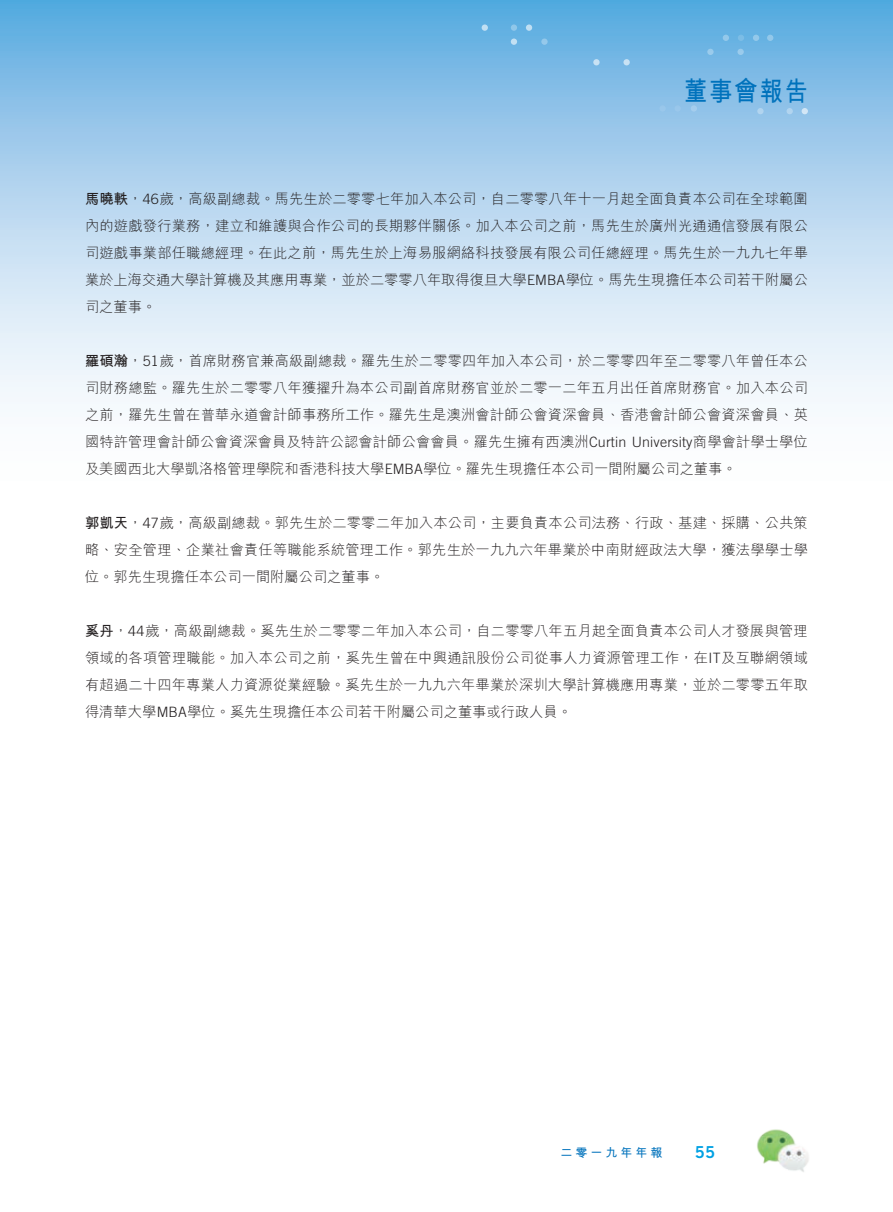
<style>
.page{position:relative;width:893px;height:1212px;background:#fff}
.page>*{position:absolute;margin:0;border:0;box-sizing:border-box;transform-origin:0 0}
.t1{font:700 27px "M Hei HK";letter-spacing:.095em;color:#0072bc;scale:.85 1}
.t2{font:16.5px "Trade Gothic LT Std Bd 2";color:#00a1e3}
.t3{font:300 14.25px/27px "M Hei HK";color:#231f20;text-align:justify}
.t4{font:700 12px "M Hei HK";letter-spacing:.25em;color:#0072bc}
.s1{font-weight:700}
.s2{font-family:"Trade Gothic LT Std"}
</style>
<div class="page">
<svg style="left:0;top:0;width:893px;height:404px;background:#b1d5ef"></svg>
<div style="left:593px;top:59px;width:7px;height:6px;background:#c8e2f4;border-radius:50%"></div>
<div style="left:623px;top:59px;width:7px;height:6px;background:#c8e2f4;border-radius:50%"></div>
<svg style="left:753px;top:35px;width:6px;height:6px"></svg>
<svg style="left:767px;top:35px;width:6px;height:6px"></svg>
<svg style="left:738px;top:35px;width:6px;height:6px"></svg>
<svg style="left:723px;top:35px;width:6px;height:6px"></svg>
<div style="left:737px;top:49px;width:7px;height:6px;background:#9acbec;border-radius:50%"></div>
<div style="left:707px;top:49px;width:7px;height:6px;background:#9acbec;border-radius:50%"></div>
<svg style="left:511px;top:39px;width:6px;height:6px"></svg>
<div style="left:482px;top:24px;width:6px;height:7px;background:#bfdff3;border-radius:50%"></div>
<div style="left:511px;top:24px;width:6px;height:7px;background:#90c7e9;border-radius:50%"></div>
<div style="left:526px;top:24px;width:6px;height:7px;background:#bfdff3;border-radius:50%"></div>
<div style="left:541px;top:39px;width:7px;height:6px;background:#95c9eb;border-radius:50%"></div>
<div style="left:757px;top:108px;width:7px;height:6px;background:#b1d4ef;border-radius:50%"></div>
<div style="left:786px;top:108px;width:7px;height:6px;background:#b1d4ef;border-radius:50%"></div>
<svg style="left:802px;top:108px;width:6px;height:6px"></svg>
<div style="left:691px;top:105px;width:6px;height:7px;background:#a4cded;border-radius:50%"></div>
<div style="left:659px;top:105px;width:7px;height:7px;background:#99c7eb;border-radius:50%"></div>
<div style="left:674px;top:105px;width:7px;height:7px;background:#99c7eb;border-radius:50%"></div>
<img style="left:757px;top:1129px;width:52px;height:43px">
<h1 class="t1" style="left:684px;top:71px;width:147px">董事會報告</h1>
<p class="t3" style="left:85px;top:185px;width:724px"><span class="s1">馬曉軼</span>，<span class="s2">46</span>歲，高級副總裁。馬先生於二零零七年加入本公司，自二零零八年十一月起全面負責本公司在全球範圍內的遊戲發行業務，建立和維護與合作公司的長期夥伴關係。加入本公司之前，馬先生於廣州光通通信發展有限公司遊戲事業部任職總經理。在此之前，馬先生於上海易服網絡科技發展有限公司任總經理。馬先生於一九九七年畢業於上海交通大學計算機及其應用專業，並於二零零八年取得復旦大學<span class="s2">EMBA</span>學位。馬先生現擔任本公司若干附屬公司之董事。</p>
<p class="t3" style="left:85px;top:347px;width:724px"><span class="s1">羅碩瀚</span>，<span class="s2">51</span>歲，首席財務官兼高級副總裁。羅先生於二零零四年加入本公司，於二零零四年至二零零八年曾任本公司財務總監。羅先生於二零零八年獲擢升為本公司副首席財務官並於二零一二年五月出任首席財務官。加入本公司之前，羅先生曾在普華永道會計師事務所工作。羅先生是澳洲會計師公會資深會員、香港會計師公會資深會員、英國特許管理會計師公會資深會員及特許公認會計師公會會員。羅先生擁有西澳洲<span class="s2">Curtin University</span>商學會計學士學位及美國西北大學凱洛格管理學院和香港科技大學<span class="s2">EMBA</span>學位。羅先生現擔任本公司一間附屬公司之董事。</p>
<p class="t3" style="left:85px;top:509px;width:724px"><span class="s1">郭凱天</span>，<span class="s2">47</span>歲，高級副總裁。郭先生於二零零二年加入本公司，主要負責本公司法務、行政、基建、採購、公共策略、安全管理、企業社會責任等職能系統管理工作。郭先生於一九九六年畢業於中南財經政法大學，獲法學學士學位。郭先生現擔任本公司一間附屬公司之董事。</p>
<p class="t3" style="left:85px;top:617px;width:724px"><span class="s1">奚丹</span>，<span class="s2">44</span>歲，高級副總裁。奚先生於二零零二年加入本公司，自二零零八年五月起全面負責本公司人才發展與管理領域的各項管理職能。加入本公司之前，奚先生曾在中興通訊股份公司從事人力資源管理工作，在<span class="s2">IT</span>及互聯網領域有超過二十四年專業人力資源從業經驗。奚先生於一九九六年畢業於深圳大學計算機應用專業，並於二零零五年取得清華大學<span class="s2">MBA</span>學位。奚先生現擔任本公司若干附屬公司之董事或行政人員。</p>
<p class="t4" style="left:560px;top:1144px;width:103px">二零一九年年報</p>
<p class="t2" style="left:695px;top:1142px;width:22px">55</p>
</div>
